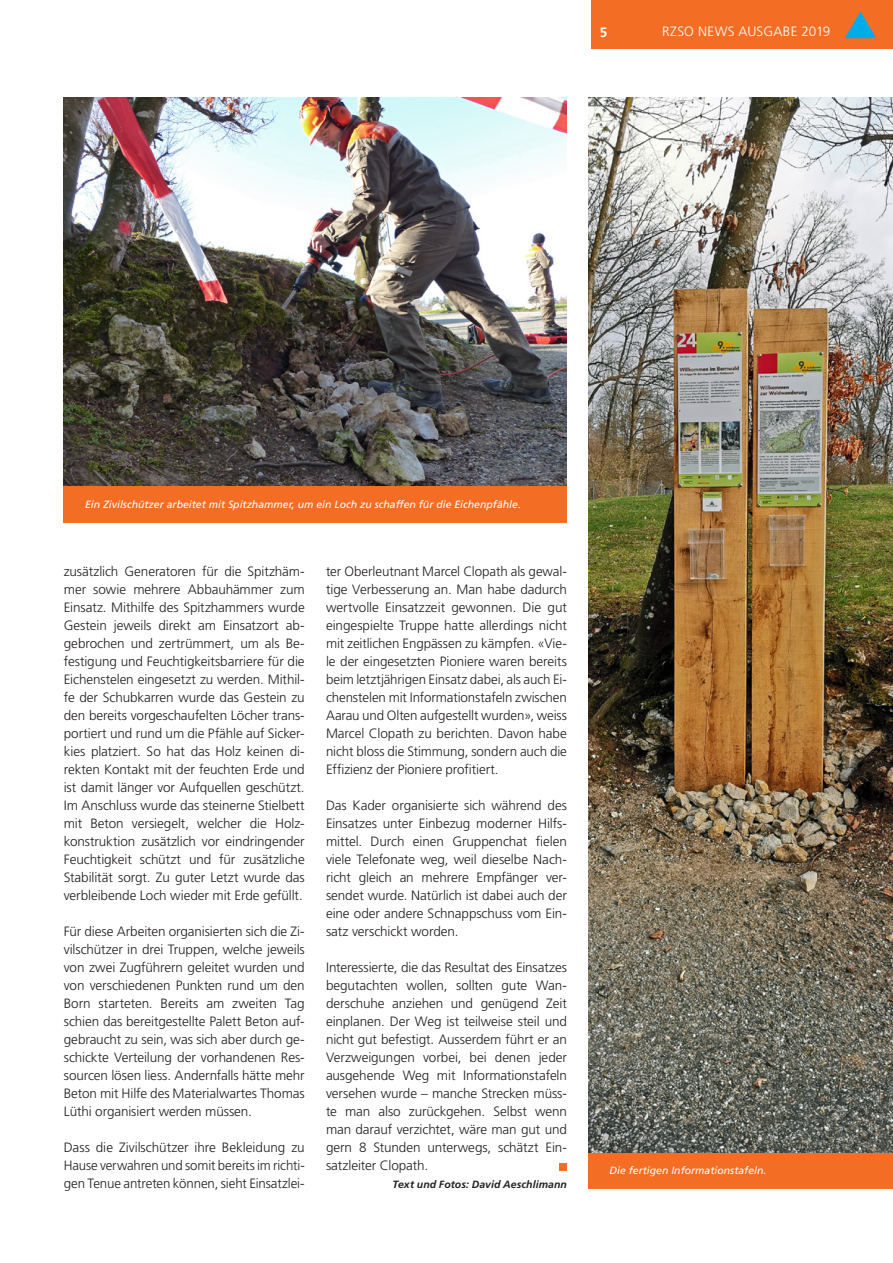
<style>
.page{position:relative;width:893px;height:1263px;background:#fff}
.page>*{position:absolute;margin:0;border:0;box-sizing:border-box;transform-origin:0 0}
.Grundtext{font:300 13.5px/18px "Frutiger";letter-spacing:-.005em;color:#231f20;text-align:justify}
.t1{font:300 13.5px "Frutiger";letter-spacing:.02em;color:#fff}
.t2{font:700 13.5px "Frutiger";color:#fff}
.Bildlegende{font:italic 10.5px "Frutiger";color:#fff}
.Autor{font:italic 700 10.5px "Frutiger LT Pro";letter-spacing:.005em;color:#231f20}
</style>
<div class="page">
<div style="left:591px;top:0;width:302px;height:49px;background:#f36e24"></div>
<svg style="left:845px;top:11px;width:31px;height:27px"></svg>
<div style="left:559px;top:1163px;width:8px;height:7px;background:#f36e24"></div>
<img style="left:64px;top:98px;width:503px;height:388px">
<div style="left:588px;top:1152px;width:305px;height:36px;background:#f36e24"></div>
<img style="left:588px;top:98px;width:305px;height:1054px">
<div style="left:64px;top:486px;width:503px;height:36px;background:#f36e24"></div>
<p class="t2" style="left:600px;top:24px;width:9px">5</p>
<p class="t1" style="left:662px;top:24px;width:170px">RZSO NEWS AUSGABE 2019</p>
<p class="Bildlegende" style="left:85px;top:498px;width:437px">Ein Zivilschützer arbeitet mit Spitzhammer, um ein Loch zu schaffen für die Eichenpfähle.</p>
<p class="Grundtext" style="left:64px;top:563px;width:242px">zusätzlich Generatoren für die Spitzhäm&shy;mer sowie mehrere Abbauhämmer zum Einsatz. Mithilfe des Spitzhammers wurde Gestein jeweils direkt am Einsatzort ab&shy;gebrochen und zertrümmert, um als Be&shy;festigung und Feuchtigkeitsbarriere für die Eichenstelen eingesetzt zu werden. Mithil&shy;fe der Schubkarren wurde das Gestein zu den bereits vorgeschaufelten Löcher trans&shy;portiert und rund um die Pfähle auf Sicker&shy;kies platziert. So hat das Holz keinen di&shy;rekten Kontakt mit der feuchten Erde und ist damit länger vor Aufquellen geschützt.<br>Im Anschluss wurde das steinerne Stielbett mit Beton versiegelt, welcher die Holz&shy;konstruktion zusätzlich vor eindringender Feuchtigkeit schützt und für zusätzliche Stabilität sorgt. Zu guter Letzt wurde das verbleibende Loch wieder mit Erde gefüllt.</p>
<p class="Grundtext" style="left:64px;top:923px;width:242px">Für diese Arbeiten organisierten sich die Zi&shy;vilschützer in drei Truppen, welche jeweils von zwei Zugführern geleitet wurden und von verschiedenen Punkten rund um den Born starteten. Bereits am zweiten Tag schien das bereitgestellte Palett Beton auf&shy;gebraucht zu sein, was sich aber durch ge&shy;schickte Verteilung der vorhandenen Res&shy;sourcen lösen liess. Andernfalls hätte mehr Beton mit Hilfe des Materialwartes Thomas Lüthi organisiert werden müssen.</p>
<p class="Grundtext" style="left:64px;top:1139px;width:242px">Dass die Zivilschützer ihre Bekleidung zu Hause verwahren und somit bereits im richti&shy;gen Tenue antreten können, sieht Einsatzlei-</p>
<p class="Grundtext" style="left:326px;top:563px;width:242px">ter Oberleutnant Marcel Clopath als gewal&shy;tige Verbesserung an. Man habe dadurch wertvolle Einsatzzeit gewonnen. Die gut eingespielte Truppe hatte allerdings nicht mit zeitlichen Engpässen zu kämpfen. «Vie&shy;le der eingesetzten Pioniere waren bereits beim letztjährigen Einsatz dabei, als auch Ei&shy;chenstelen mit Informationstafeln zwischen Aarau und Olten aufgestellt wurden», weiss Marcel Clopath zu berichten. Davon habe nicht bloss die Stimmung, sondern auch die Effizienz der Pioniere profitiert.</p>
<p class="Grundtext" style="left:326px;top:797px;width:242px">Das Kader organisierte sich während des Einsatzes unter Einbezug moderner Hilfs&shy;mittel. Durch einen Gruppenchat fielen viele Telefonate weg, weil dieselbe Nach&shy;richt gleich an mehrere Empfänger ver&shy;sendet wurde. Natürlich ist dabei auch der eine oder andere Schnappschuss vom Ein&shy;satz verschickt worden.</p>
<p class="Grundtext" style="left:326px;top:959px;width:242px">Interessierte, die das Resultat des Einsatzes begutachten wollen, sollten gute Wan&shy;derschuhe anziehen und genügend Zeit einplanen. Der Weg ist teilweise steil und nicht gut befestigt. Ausserdem führt er an Verzweigungen vorbei, bei denen jeder ausgehende Weg mit Informationstafeln versehen wurde – manche Strecken müss&shy;te man also zurückgehen. Selbst wenn man darauf verzichtet, wäre man gut und gern 8 Stunden unterwegs, schätzt Ein&shy;satzleiter Clopath.</p>
<p class="Autor" style="left:393px;top:1178px;width:176px">Text und Fotos: David Aeschlimann</p>
<p class="Bildlegende" style="left:609px;top:1164px;width:158px">Die fertigen Informationstafeln.</p>
</div>
